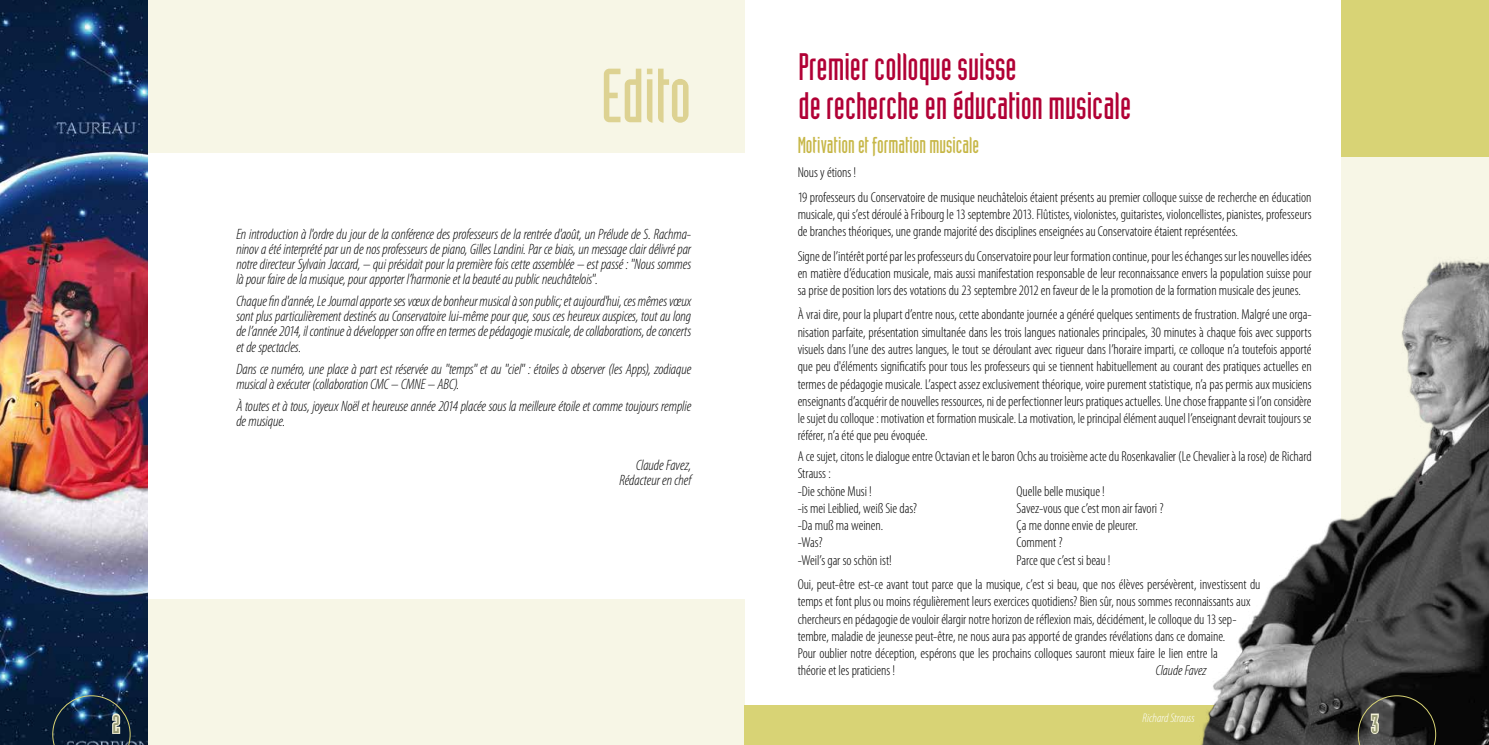
<style>
.page{position:relative;width:1489px;height:745px;background:#fff}
.page>*{position:absolute;margin:0;border:0;box-sizing:border-box;transform-origin:0 0}
.t1{font:75px "Industria Solid";color:#ddd292}
.t2{font:37.5px/38.8px "Industria Solid";color:#b10035}
.t3{font:25px "Industria Solid";color:#989b75}
.t4{font:22.5px "Industria Solid";color:#c6b645}
.t5{font:italic 300 condensed 15px/15px "Myriad Pro";letter-spacing:-.005em;color:#000;text-align:justify}
.t6{font:300 condensed 14.38px/17.2px "Myriad Pro";letter-spacing:-.005em;color:#000}
.t7{font:italic 300 condensed 14.38px "Myriad Pro";letter-spacing:-.01em;color:#000}
.t8{font:italic 300 condensed 12.5px "Myriad Pro";color:#fff}
</style>
<div class="page">
<div style="left:0;top:0;width:744px;height:152px;background:#f7f6e6"></div>
<div style="left:0;top:599px;width:744px;height:145px;background:#f7f6e6"></div>
<div style="left:1341px;top:0;width:147px;height:156px;background:#d8d375"></div>
<div style="left:744px;top:704px;width:523px;height:40px;background:#d8d375"></div>
<img style="left:1187px;top:165px;width:301px;height:579px">
<img style="left:0;top:0;width:148px;height:744px">
<svg style="left:1357px;top:694px;width:78px;height:50px;background:#33332f"></svg>
<svg style="left:52px;top:694px;width:79px;height:50px;background:#1d3349"></svg>
<h1 class="t1" style="left:601px;top:55px;width:92px">Edito</h1>
<p class="t5" style="left:236px;top:227px;width:456px">En introduction à l'ordre du jour de la conférence des professeurs de la rentrée d'août, un Prélude de S. Rachma&shy;ninov a été interprété par un de nos professeurs de piano, Gilles Landini. Par ce biais, un message clair délivré par notre directeur Sylvain Jaccard, – qui présidait pour la première fois cette assemblée – est passé : "Nous sommes là pour faire de la musique, pour apporter l’harmonie et la beauté au public neuchâtelois".</p>
<p class="t5" style="left:236px;top:294px;width:456px">Chaque fin d'année, Le Journal apporte ses vœux de bonheur musical à son public; et aujourd'hui, ces mêmes vœux sont plus particulièrement destinés au Conservatoire lui-même pour que, sous ces heureux auspices, tout au long de l’année 2014, il continue à développer son offre en termes de pédagogie musicale, de collaborations, de concerts et de spectacles.</p>
<p class="t5" style="left:236px;top:361px;width:456px">Dans ce numéro, une place à part est réservée au "temps" et au "ciel" : étoiles à observer (les Apps), zodiaque musical à exécuter (collaboration CMC – CMNE – ABC).</p>
<p class="t5" style="left:236px;top:398px;width:456px">À toutes et à tous, joyeux Noël et heureuse année 2014 placée sous la meilleure étoile et comme toujours remplie de musique.</p>
<p class="t5" style="left:619px;top:457px;width:73px;text-align:right">Claude Favez,<br>Rédacteur en chef</p>
<h2 class="t2" style="left:798px;top:47px;width:334px">Premier colloque suisse<br>de recherche en éducation musicale</h2>
<h3 class="t4" style="left:797px;top:132px;width:183px">Motivation et formation musicale</h3>
<p class="t6" style="left:797px;top:160px;width:515px;line-height:24.4px">Nous y étions !<br>19 professeurs du Conservatoire de musique neuchâtelois étaient présents au premier colloque suisse de recherche en éducation</p>
<p class="t6" style="left:797px;top:206px;width:515px">musicale, qui s’est déroulé à Fribourg le 13 septembre 2013. Flûtistes, violonistes, guitaristes, violoncellistes, pianistes, professeurs de branches théoriques, une grande majorité des disciplines enseignées au Conservatoire étaient représentées.</p>
<p class="t6" style="left:797px;top:247px;width:515px;text-align:justify">Signe de l’intérêt porté par les professeurs du Conservatoire pour leur formation continue, pour les échanges sur les nouvelles idées en matière d’éducation musicale, mais aussi manifestation responsable de leur reconnaissance envers la population suisse pour sa prise de position lors des votations du 23 septembre 2012 en faveur de le la promotion de la formation musicale des jeunes.</p>
<p class="t6" style="left:797px;top:306px;width:515px;text-align:justify">À vrai dire, pour la plupart d’entre nous, cette abondante journée a généré quelques sentiments de frustration. Malgré une orga&shy;nisation parfaite, présentation simultanée dans les trois langues nationales principales, 30 minutes à chaque fois avec supports visuels dans l’une des autres langues, le tout se déroulant avec rigueur dans l’horaire imparti, ce colloque n’a toutefois apporté que peu d'éléments significatifs pour tous les professeurs qui se tiennent habituellement au courant des pratiques actuelles en termes de pédagogie musicale. L’aspect assez exclusivement théorique, voire purement statistique, n’a pas permis aux musiciens enseignants d’acquérir de nouvelles ressources, ni de perfectionner leurs pratiques actuelles. Une chose frappante si l’on considère le sujet du colloque: motivation et formation musicale. La motivation, le principal élément auquel l’enseignant devrait toujours se référer, n’a été que peu évoquée.</p>
<p class="t6" style="left:797px;top:448px;width:515px">A ce sujet, citons le dialogue entre Octavian et le baron Ochs au troisième acte du Rosenkavalier (Le Chevalier à la rose) de Richard<br>Strauss :<br>-Die schöne Musi !</p>
<p class="t6" style="left:1016px;top:482px;width:90px">Quelle belle musique !</p>
<p class="t6" style="left:797px;top:499px;width:121px">-is mei Leiblied, weiß Sie das?</p>
<p class="t6" style="left:1016px;top:499px;width:149px">Savez-vous que c’est mon air favori ?</p>
<p class="t6" style="left:797px;top:517px;width:87px">-Da muß ma weinen.</p>
<p class="t6" style="left:1016px;top:517px;width:123px">Ça me donne envie de pleurer.</p>
<p class="t6" style="left:797px;top:534px;width:26px">-Was?</p>
<p class="t6" style="left:1016px;top:534px;width:48px">Comment ?</p>
<p class="t6" style="left:797px;top:551px;width:96px">-Weil’s gar so schön ist!</p>
<p class="t6" style="left:797px;top:547px;width:464px;line-height:24.4px;text-indent:219px">Parce que c’est si beau !<br>Oui, peut-être est-ce avant tout parce que la musique, c’est si beau, que nos élèves persévèrent, investissent du</p>
<p class="t6" style="left:797px;top:593px;width:454px">temps et font plus ou moins régulièrement leurs exercices quotidiens? Bien sûr, nous sommes reconnaissants aux chercheurs en pédagogie de vouloir élargir notre horizon de réflexion mais, décidément, le colloque du 13 sep&shy;tembre, maladie de jeunesse peut-être, ne nous aura pas apporté de grandes révélations dans ce domaine.<br>Pour oublier notre déception, espérons que les prochains colloques sauront mieux faire le lien entre la<br>théorie et les praticiens !</p>
<p class="t7" style="left:1155px;top:662px;width:52px">Claude Favez</p>
<p class="t8" style="left:1142px;top:710px;width:54px">Richard Strauss</p>
<h3 class="t3" style="left:112px;top:709px;width:9px">2</h3>
<h3 class="t3" style="left:1370px;top:709px;width:9px">3</h3>
</div>
